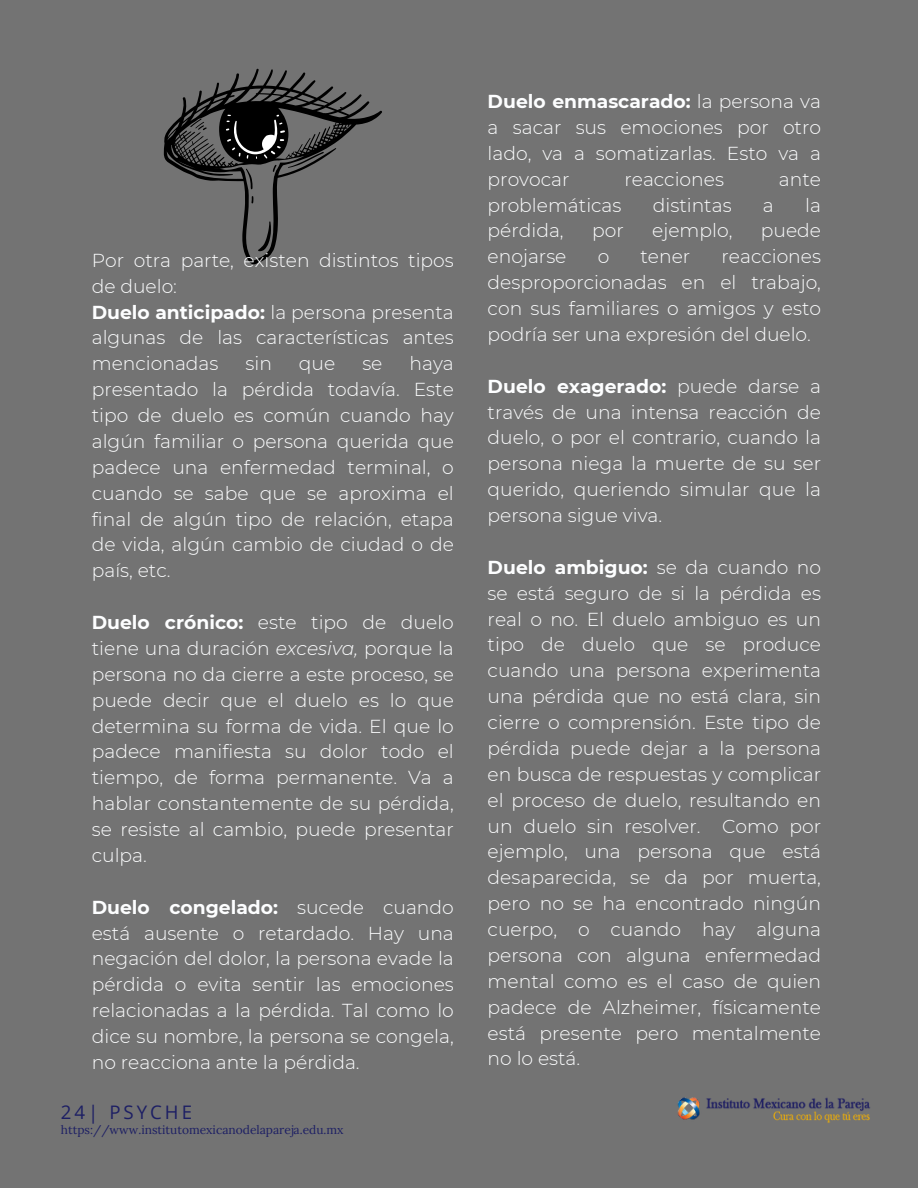
<style>
.page{position:relative;width:918px;height:1188px;background:#737373}
.page>*{position:absolute;margin:0;border:0;box-sizing:border-box;transform-origin:0 0}
.t1{font:300 18.75px/25.8px "Montserrat";color:#fdfeff;text-align:justify}
.t2{font:18.75px "Open Sans";letter-spacing:.16em;color:#1d1f64}
.t3{font:12px "Lora";color:#1d1f64}
.s1{font-weight:700}
.s2{font-style:italic}
</style>
<div class="page">
<img style="left:677px;top:1097px;width:193px;height:26px">
<svg style="left:164px;top:69px;width:218px;height:195px"></svg>
<h2 class="t1" style="left:92px;top:247px;width:364px;text-align:left">Por otra parte, existen distintos tipos de duelo:<br><span class="s1">Duelo anticipado:</span> la persona presenta algunas de las características antes mencionadas</h2>
<h2 class="t1" style="left:92px;top:351px;width:364px;text-indent:318px">haya presentado la pérdida todavía. Este tipo de duelo es común cuando hay algún familiar o persona querida que padece una enfermedad terminal, o cuando se sabe que se aproxima el final de algún tipo de relación, etapa de vida, algún cambio de ciudad o de país, etc.</h2>
<h2 class="t1" style="left:92px;top:609px;width:364px"><span class="s1">Duelo crónico:</span> este tipo de duelo tiene una duración <span class="s2">excesiva,</span> porque la persona no da cierre a este proceso, se puede decir que el duelo es lo que determina su forma de vida. El que lo padece manifiesta su dolor todo el tiempo, de forma permanente. Va a hablar constantemente de su pérdida, se resiste al cambio, puede presentar culpa.</h2>
<h1 class="t1" style="left:92px;top:894px;width:364px"><span class="s1">Duelo congelado:</span> sucede cuando está ausente o retardado. Hay una negación del dolor, la persona evade la pérdida o evita sentir las emociones relacionadas a la pérdida. Tal como lo dice su nombre, la persona se congela, no reacciona ante la pérdida.</h1>
<h2 class="t1" style="left:246px;top:351px;width:28px">sin</h2>
<h2 class="t1" style="left:299px;top:351px;width:38px">que</h2>
<h2 class="t1" style="left:362px;top:351px;width:22px">se</h2>
<p class="t2" style="left:61px;top:1099px;width:133px">24| PSYCHE</p>
<h2 class="t3" style="left:61px;top:1121px;width:284px">https://www.institutomexicanodelapareja.edu.mx</h2>
<p class="t1" style="left:488px;top:88px;width:335px"><span class="s1">Duelo enmascarado:</span> la persona va a sacar sus emociones por otro lado, va a somatizarlas. Esto va a provocar</p>
<p class="t1" style="left:624px;top:166px;width:101px">reacciones</p>
<p class="t1" style="left:779px;top:166px;width:44px">ante</p>
<p class="t1" style="left:488px;top:192px;width:135px">problemáticas</p>
<p class="t1" style="left:653px;top:192px;width:80px">distintas</p>
<p class="t1" style="left:763px;top:192px;width:12px">a</p>
<p class="t1" style="left:805px;top:192px;width:17px">la</p>
<p class="t1" style="left:488px;top:218px;width:78px">pérdida,</p>
<p class="t1" style="left:592px;top:218px;width:33px">por</p>
<p class="t1" style="left:652px;top:218px;width:82px">ejemplo,</p>
<p class="t1" style="left:761px;top:218px;width:62px">puede</p>
<p class="t1" style="left:488px;top:244px;width:80px">enojarse</p>
<p class="t1" style="left:598px;top:244px;width:13px">o</p>
<p class="t1" style="left:641px;top:244px;width:51px">tener</p>
<p class="t1" style="left:488px;top:244px;width:335px;text-indent:234px">reacciones desproporcionadas en el trabajo, con sus familiares o amigos y esto podría ser una expresión del duelo.</p>
<h2 class="t1" style="left:488px;top:373px;width:335px"><span class="s1">Duelo exagerado:</span> puede darse a través de una intensa reacción de duelo, o por el contrario, cuando la persona niega la muerte de su ser querido, queriendo simular que la persona sigue viva.</h2>
<h2 class="t1" style="left:488px;top:554px;width:335px"><span class="s1">Duelo ambiguo:</span> se da cuando no se está seguro de si la pérdida es real o no. El duelo ambiguo es un tipo de duelo que se produce cuando una persona experimenta una pérdida que no está clara, sin cierre o comprensión. Este tipo de pérdida puede dejar a la persona en busca de respuestas y complicar el proceso de duelo, resultando en un duelo sin resolver. Como por ejemplo, una persona que está desaparecida, se da por muerta, pero no se ha encontrado ningún cuerpo, o cuando hay alguna persona con alguna enfermedad mental como es el caso de quien padece de Alzheimer, físicamente está presente pero mentalmente no lo está.</h2>
</div>
